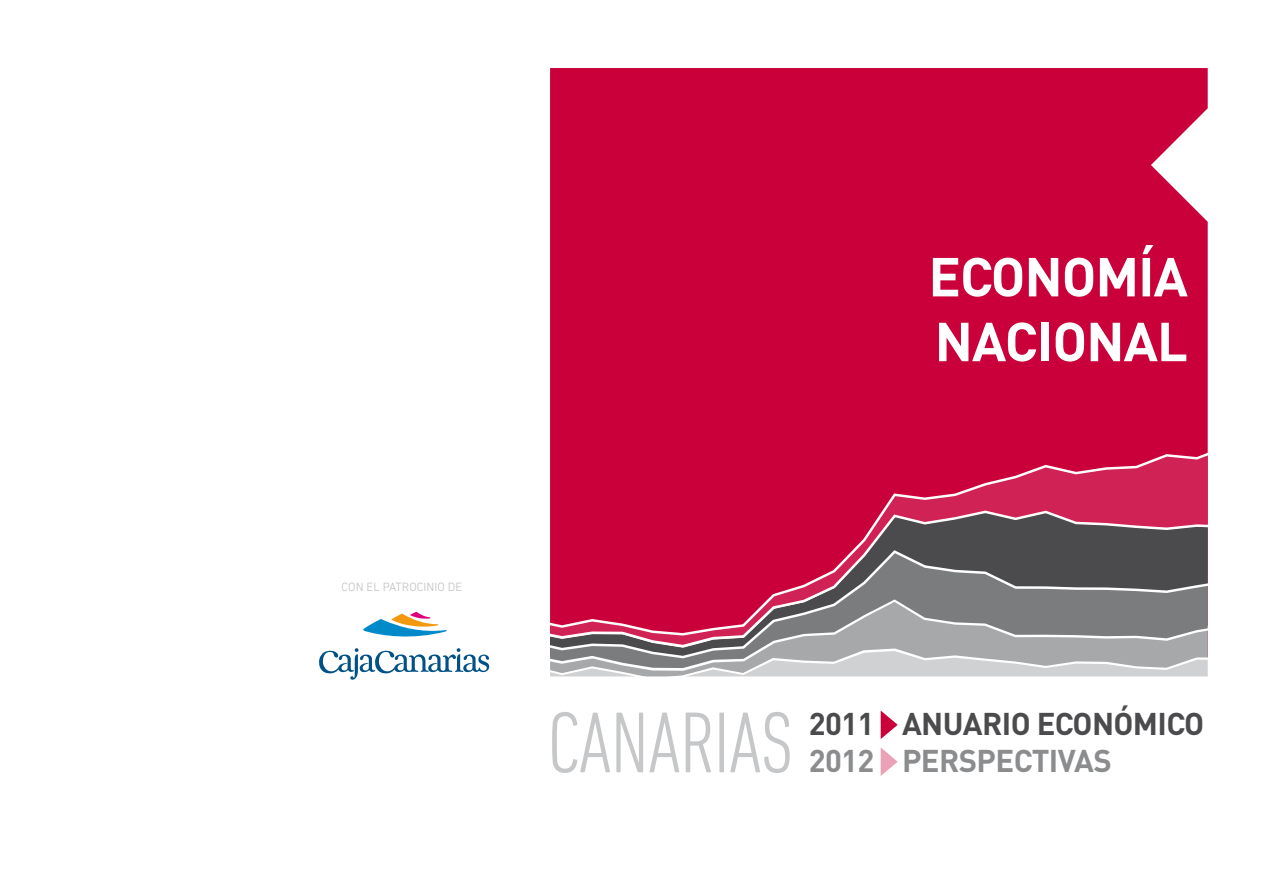
<style>
.page{position:relative;width:1263px;height:893px;background:#fff}
.page>*{position:absolute;margin:0;border:0;box-sizing:border-box;transform-origin:0 0}
.t1{font:300 condensed 87.75px "DIN Next LT Pro";letter-spacing:-.02em;color:#c6c7c8}
.t2{font:700 54px/64.8px "DIN Pro";letter-spacing:-.02em;color:#fff}
.t3{font:700 31.05px "DIN Pro";letter-spacing:-.02em;color:#4b4b4d}
.t4{font:700 31.05px "DIN Pro";letter-spacing:-.02em;color:#8b8c8e}
.t5{font:300 12.15px "DIN Next LT Pro";color:#bbbcbe}
</style>
<div class="page">
<div style="left:550px;top:68px;width:658px;height:375px;background:#c90039"></div>
<svg style="left:363px;top:612px;width:84px;height:25px"></svg>
<svg style="left:319px;top:648px;width:171px;height:32px"></svg>
<svg style="left:550px;top:443px;width:658px;height:206px"></svg>
<svg style="left:550px;top:651px;width:658px;height:25px"></svg>
<svg style="left:881px;top:711px;width:17px;height:28px"></svg>
<svg style="left:881px;top:748px;width:17px;height:28px"></svg>
<p class="t5" style="left:341px;top:579px;width:122px">CON EL PATROCINIO DE</p>
<h2 class="t2" style="left:928px;top:242px;width:261px">ECONOMÍA<br>NACIONAL</h2>
<h1 class="t1" style="left:547px;top:693px;width:248px">CANARIAS</h1>
<p class="t3" style="left:809px;top:703px;width:397px">2011 ANUARIO ECONÓMICO</p>
<p class="t4" style="left:809px;top:740px;width:305px">2012 PERSPECTIVAS</p>
</div>
